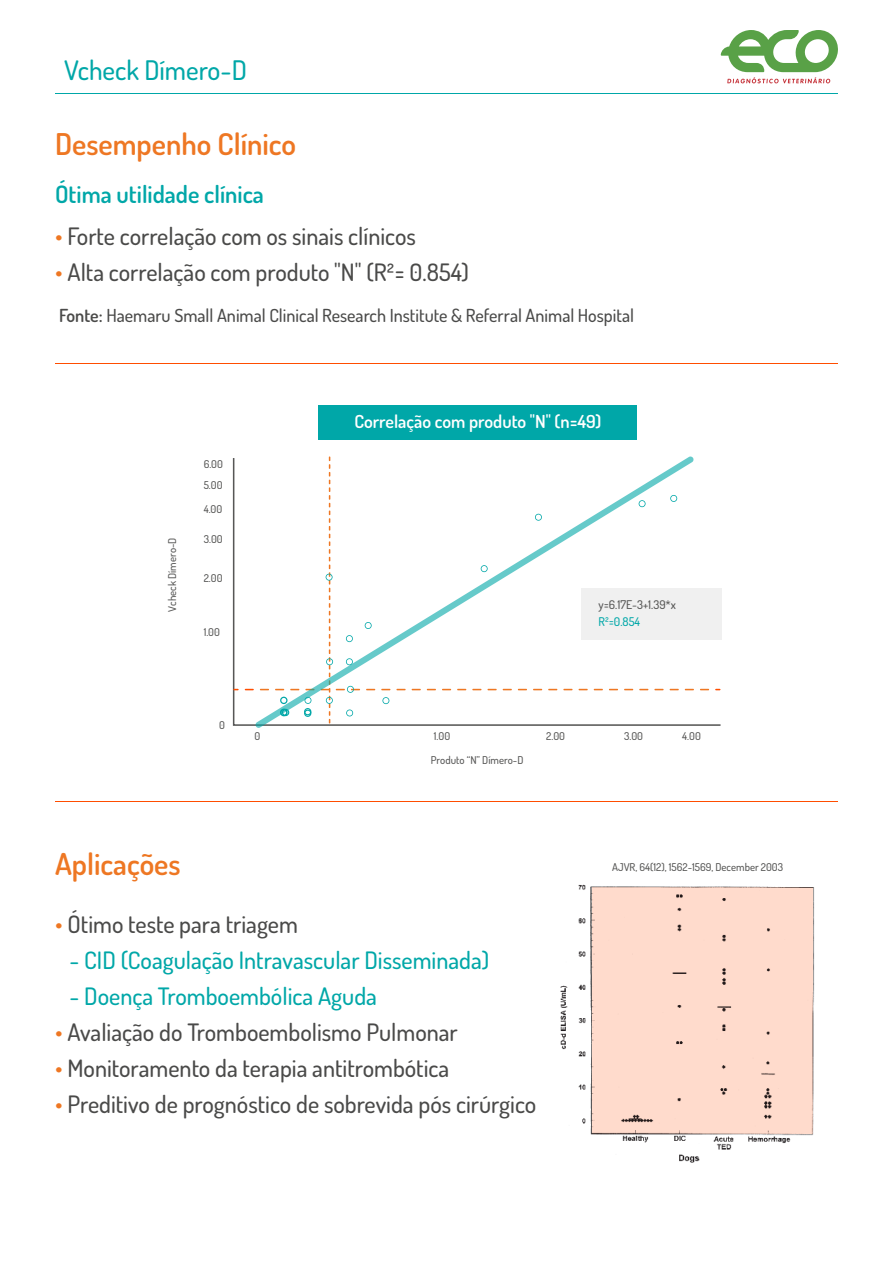
<style>
.page{position:relative;width:893px;height:1276px;background:#fff}
.page>*{position:absolute;margin:0;border:0;box-sizing:border-box;transform-origin:0 0}
.t1{font:600 30px "Dosis";color:#ee7723}
.t2{font:500 27px "Dosis";color:#00a7a8}
.t3{font:500 24px "Dosis";color:#4a4a49}
.t4{font:500 24px "Dosis";color:#00a7a8}
.t5{font:600 24px "Dosis";color:#00a7a8}
.t6{font:500 18px "Dosis";color:#4a4a49}
.t7{font:600 18px "Dosis";color:#fff}
.t8{font:500 12px "Dosis";color:#575756}
.t9{font:500 12px "Dosis";color:#00a7a8}
.t10{font:500 10.8px/20.2px "Dosis";color:#575756}
.s1{color:#ee7723}
.s2{font-weight:600}
</style>
<div class="page">
<svg style="left:232px;top:458px;width:490px;height:268px"></svg>
<svg style="left:245px;top:456px;width:464px;height:267px"></svg>
<div style="left:318px;top:406px;width:319px;height:34px;background:#00a7a8"></div>
<div style="left:581px;top:589px;width:141px;height:51px;background:#f0f0f0"></div>
<hr style="left:55px;top:801px;width:783px;height:1px;background:#ff4d00">
<hr style="left:55px;top:363px;width:783px;height:1px;background:#ff4d00">
<hr style="left:55px;top:93px;width:783px;height:1px;background:#00a7a8">
<svg style="left:721px;top:30px;width:117px;height:53px"></svg>
<img style="left:560px;top:884px;width:255px;height:279px">
<div style="left:592px;top:887px;width:221px;height:246px;background:#ffdbcc"></div>
<p class="t2" style="left:64px;top:53px;width:184px">Vcheck Dímero-D</p>
<p class="t1" style="left:55px;top:124px;width:243px">Desempenho Clínico</p>
<p class="t5" style="left:55px;top:178px;width:210px">Ótima utilidade clínica</p>
<p class="t3" style="left:55px;top:220px;width:362px"><span class="s1">•</span> Forte correlação com os sinais clínicos</p>
<p class="t3" style="left:55px;top:256px;width:415px"><span class="s1">•</span> Alta correlação com produto "N" (R²= 0.854)</p>
<p class="t6" style="left:59px;top:303px;width:576px"><span class="s2">Fonte:</span> Haemaru Small Animal Clinical Research Institute &amp; Referral Animal Hospital</p>
<p class="t10" style="left:162px;top:611px;width:75px;rotate:-90deg">Vcheck Dímero-D</p>
<p class="t10" style="left:204px;top:454px;width:21px">6.00<br>5.00</p>
<p class="t10" style="left:204px;top:499px;width:20px">4.00</p>
<p class="t10" style="left:204px;top:529px;width:20px">3.00</p>
<p class="t10" style="left:204px;top:567px;width:20px">2.00</p>
<p class="t10" style="left:204px;top:622px;width:18px">1.00</p>
<p class="t10" style="left:219px;top:714px;width:7px">0</p>
<p class="t10" style="left:254px;top:725px;width:7px">0</p>
<p class="t7" style="left:354px;top:410px;width:249px">Correlação com produto "N" (n=49)</p>
<p class="t8" style="left:598px;top:596px;width:79px">y=6.17E-3+1.39*x</p>
<p class="t9" style="left:598px;top:614px;width:43px">R²=0.854</p>
<p class="t10" style="left:434px;top:725px;width:18px">1.00</p>
<p class="t10" style="left:546px;top:725px;width:20px">2.00</p>
<p class="t10" style="left:624px;top:725px;width:20px">3.00</p>
<p class="t10" style="left:682px;top:725px;width:20px">4.00</p>
<p class="t10" style="left:431px;top:749px;width:94px">Produto “N” Dímero-D</p>
<p class="t1" style="left:55px;top:844px;width:127px">Aplicações</p>
<p class="t3" style="left:55px;top:908px;width:244px"><span class="s1">•</span> Ótimo teste para triagem</p>
<p class="t4" style="left:69px;top:944px;width:421px">- CID (Coagulação Intravascular Disseminada)</p>
<p class="t4" style="left:69px;top:980px;width:309px">- Doença Tromboembólica Aguda</p>
<p class="t3" style="left:55px;top:1016px;width:404px"><span class="s1">•</span> Avaliação do Tromboembolismo Pulmonar</p>
<p class="t3" style="left:55px;top:1052px;width:396px"><span class="s1">•</span> Monitoramento da terapia antitrombótica</p>
<p class="t3" style="left:55px;top:1088px;width:483px"><span class="s1">•</span> Preditivo de prognóstico de sobrevida pós cirúrgico</p>
<p class="t10" style="left:612px;top:856px;width:173px">AJVR, 64(12), 1562-1569, December 2003</p>
</div>
